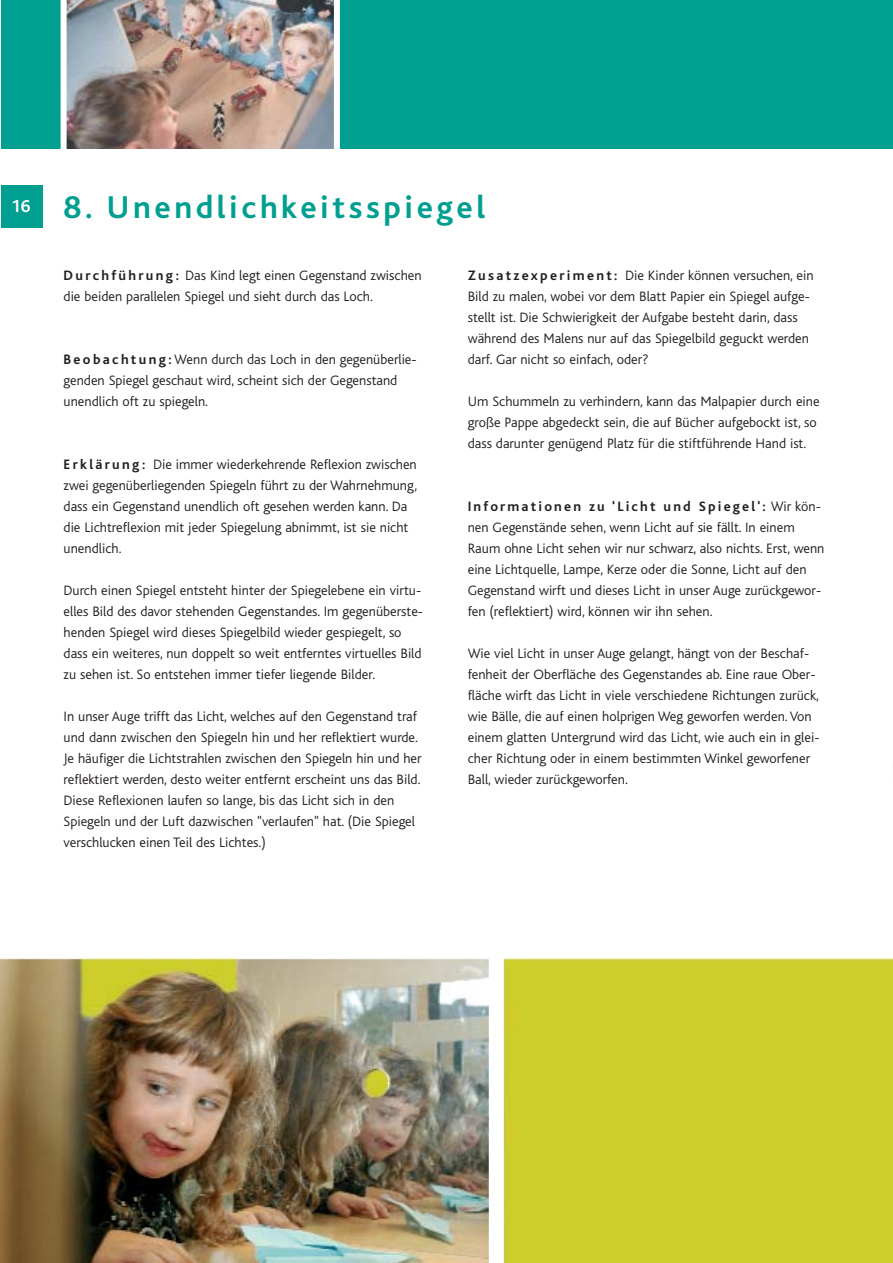
<style>
.page{position:relative;width:893px;height:1263px;background:#fff}
.page>*{position:absolute;margin:0;border:0;box-sizing:border-box;transform-origin:0 0}
.t1{font:700 33px "Bliss";letter-spacing:.11em;color:#009f8f}
.t2{font:700 18px "Bliss";color:#fff}
.t3{font:300 14.25px/21px "Bliss";color:#231f20}
.s1{font-weight:700}
</style>
<div class="page">
<img style="left:1px;top:185px;width:891px;height:1077px">
<div style="left:1px;top:185px;width:41px;height:43px;background:#009f8f"></div>
<div style="left:1px;top:0;width:891px;height:149px;background:#009f8f"></div>
<div style="left:489px;top:957px;width:15px;height:305px;background:#fff"></div>
<img style="left:67px;top:0;width:267px;height:149px">
<div style="left:334px;top:0;width:6px;height:166px;background:#fff"></div>
<div style="left:61px;top:0;width:6px;height:166px;background:#fff"></div>
<p class="t2" style="left:11px;top:199px;width:21px">16</p>
<h1 class="t1" style="left:64px;top:194px;width:423px">8. Unendlichkeitsspiegel</h1>
<p class="t3" style="left:64px;top:266px;width:359px"><span class="s1">D u rc h f ü h ru n g :</span> Das Kind legt einen Gegenstand zwischen die beiden parallelen Spiegel und sieht durch das Loch.</p>
<p class="t3" style="left:64px;top:350px;width:354px"><span class="s1">B e o b a c h t u n g :</span> Wenn durch das Loch in den gegenüberlie&shy;genden Spiegel geschaut wird, scheint sich der Gegenstand unendlich oft zu spiegeln.</p>
<p class="t3" style="left:64px;top:455px;width:355px"><span class="s1">E r k l ä ru n g :</span> Die immer wiederkehrende Reflexion zwischen zwei gegenüberliegenden Spiegeln führt zu der Wahrnehmung, dass ein Gegenstand unendlich oft gesehen werden kann. Da die Lichtreflexion mit jeder Spiegelung abnimmt, ist sie nicht unendlich.</p>
<p class="t3" style="left:64px;top:581px;width:361px">Durch einen Spiegel entsteht hinter der Spiegelebene ein virtu&shy;elles Bild des davor stehenden Gegenstandes. Im gegenüberste&shy;henden Spiegel wird dieses Spiegelbild wieder gespiegelt, so dass ein weiteres, nun doppelt so weit entferntes virtuelles Bild zu sehen ist. So entstehen immer tiefer liegende Bilder.</p>
<p class="t3" style="left:64px;top:707px;width:359px">In unser Auge trifft das Licht, welches auf den Gegenstand traf und dann zwischen den Spiegeln hin und her reflektiert wurde.<br>Je häufiger die Lichtstrahlen zwischen den Spiegeln hin und her reflektiert werden, desto weiter entfernt erscheint uns das Bild.<br>Diese Reflexionen laufen so lange, bis das Licht sich in den Spiegeln und der Luft dazwischen "verlaufen" hat. (Die Spiegel verschlucken einen Teil des Lichtes.)</p>
<p class="t3" style="left:468px;top:266px;width:347px"><span class="s1">Z u s a t z ex p e ri m e n t :</span> Die Kinder können versuchen, ein Bild zu malen, wobei vor dem Blatt Papier ein Spiegel aufge&shy;stellt ist. Die Schwierigkeit der Aufgabe besteht darin, dass während des Malens nur auf das Spiegelbild geguckt werden darf. Gar nicht so einfach, oder?</p>
<p class="t3" style="left:468px;top:392px;width:353px">Um Schummeln zu verhindern, kann das Malpapier durch eine große Pappe abgedeckt sein, die auf Bücher aufgebockt ist, so dass darunter genügend Platz für die stiftführende Hand ist.</p>
<p class="t3" style="left:468px;top:497px;width:358px"><span class="s1">Informationen zu ‘Licht und Spiegel‘:</span> Wir kön&shy;nen Gegenstände sehen, wenn Licht auf sie fällt. In einem Raum ohne Licht sehen wir nur schwarz, also nichts. Erst, wenn eine Lichtquelle, Lampe, Kerze oder die Sonne, Licht auf den Gegenstand wirft und dieses Licht in unser Auge zurückgewor&shy;fen (reflektiert) wird, können wir ihn sehen.</p>
<p class="t3" style="left:468px;top:644px;width:353px">Wie viel Licht in unser Auge gelangt, hängt von der Beschaf&shy;fenheit der Oberfläche des Gegenstandes ab. Eine raue Ober&shy;fläche wirft das Licht in viele verschiedene Richtungen zurück, wie Bälle, die auf einen holprigen Weg geworfen werden. Von einem glatten Untergrund wird das Licht, wie auch ein in glei&shy;cher Richtung oder in einem bestimmten Winkel geworfener Ball, wieder zurückgeworfen.</p>
</div>
